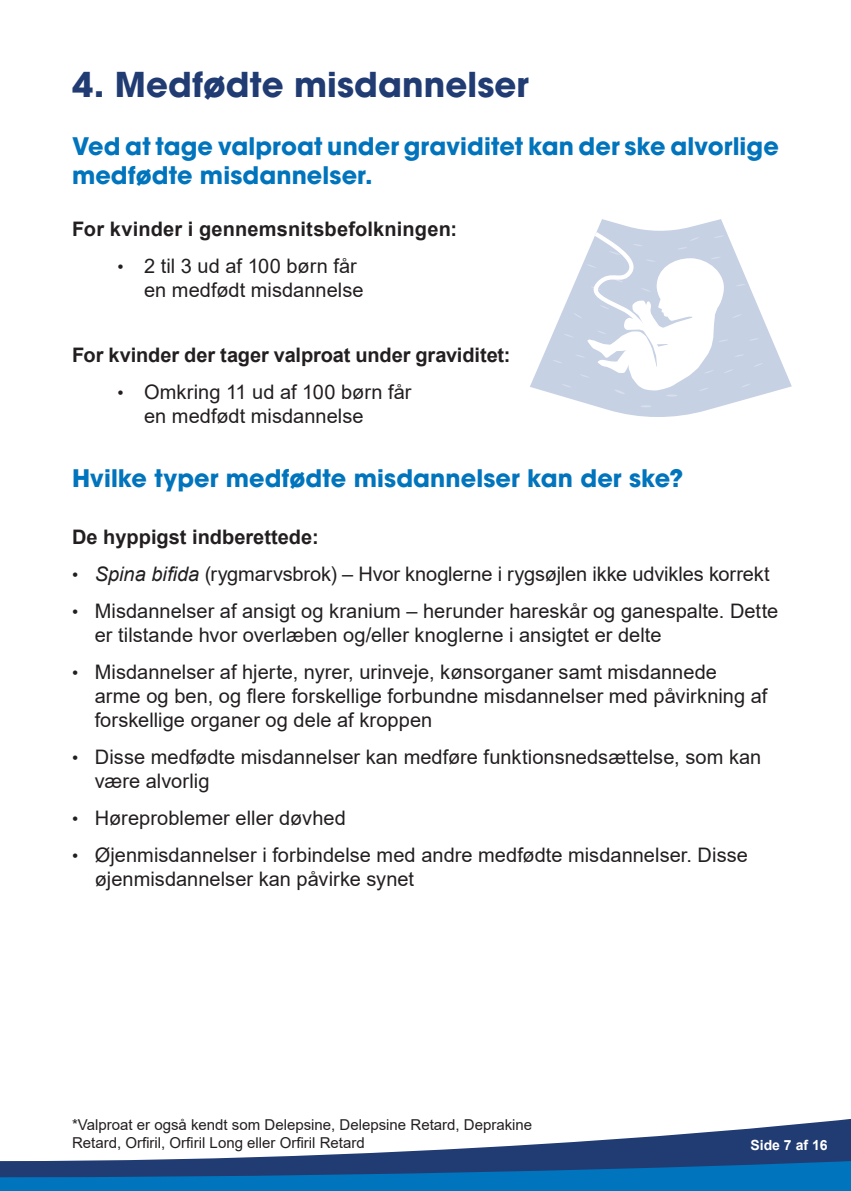
<style>
.page{position:relative;width:851px;height:1191px;background:#fff}
.page>*{position:absolute;margin:0;border:0;box-sizing:border-box;transform-origin:0 0}
.t1{font:700 34px "ITC Avant Garde Pro";letter-spacing:.005em;color:#213b73}
.t2{font:700 24px/28.8px "ITC Avant Garde Pro";letter-spacing:.005em;color:#0074bc}
.t3{font:20px/24px "Arial";color:#231f20}
.t4{font:700 20px "Arial";color:#231f20}
.t5{font:15px/18px "Arial";color:#231f20}
.t6{font:700 14px "Arial";color:#fff}
.s1{font-size:17.6px}
.s2{font-style:italic}
</style>
<div class="page">
<div style="left:0;top:1177px;width:850px;height:14px;background:#0074bc"></div>
<svg style="left:0;top:1119px;width:850px;height:58px"></svg>
<svg style="left:530px;top:219px;width:261px;height:198px"></svg>
<svg style="left:640px;top:405px;width:11px;height:2px"></svg>
<svg style="left:552px;top:228px;width:211px;height:168px"></svg>
<h1 class="t1" style="left:72px;top:62px;width:458px">4. Medfødte misdannelser</h1>
<p class="t2" style="left:72px;top:131px;width:708px">Ved at tage valproat under graviditet kan der ske alvorlige medfødte misdannelser.</p>
<p class="t4" style="left:72px;top:215px;width:386px">For kvinder i gennemsnitsbefolkningen:</p>
<p class="t3" style="left:144px;top:254px;width:221px;text-indent:-27px"><span class="s1">•</span> 2 til 3 ud af 100 børn får en medfødt misdannelse</p>
<p class="t4" style="left:72px;top:340px;width:440px">For kvinder der tager valproat under graviditet:</p>
<p class="t3" style="left:144px;top:379px;width:269px;text-indent:-27px"><span class="s1">•</span> Omkring 11 ud af 100 børn får en medfødt misdannelse</p>
<p class="t2" style="left:72px;top:463px;width:613px">Hvilke typer medfødte misdannelser kan der ske?</p>
<p class="t4" style="left:72px;top:523px;width:248px">De hyppigst indberettede:</p>
<p class="t3" style="left:72px;top:562px;width:699px"><span class="s1">•</span> <span class="s2">Spina bifida</span> (rygmarvsbrok) – Hvor knoglerne i rygsøjlen ikke udvikles korrekt</p>
<p class="t3" style="left:95px;top:599px;width:685px;text-indent:-23px"><span class="s1">•</span> Misdannelser af ansigt og kranium – herunder hareskår og ganespalte. Dette er tilstande hvor overlæben og/eller knoglerne i ansigtet er delte</p>
<p class="t3" style="left:95px;top:660px;width:674px;text-indent:-23px"><span class="s1">•</span> Misdannelser af hjerte, nyrer, urinveje, kønsorganer samt misdannede arme og ben, og flere forskellige forbundne misdannelser med påvirkning af forskellige organer og dele af kroppen</p>
<p class="t3" style="left:95px;top:745px;width:668px;text-indent:-23px"><span class="s1">•</span> Disse medfødte misdannelser kan medføre funktionsnedsættelse, som kan være alvorlig</p>
<p class="t3" style="left:72px;top:806px;width:275px"><span class="s1">•</span> Høreproblemer eller døvhed</p>
<p class="t3" style="left:95px;top:843px;width:654px;text-indent:-23px"><span class="s1">•</span> Øjenmisdannelser i forbindelse med andre medfødte misdannelser. Disse øjenmisdannelser kan påvirke synet</p>
<p class="t5" style="left:72px;top:1115px;width:461px">*Valproat er også kendt som Delepsine, Delepsine Retard, Deprakine<br>Retard, Orfiril, Orfiril Long eller Orfiril Retard</p>
<p class="t6" style="left:750px;top:1135px;width:79px">Side 7 af 16</p>
</div>
